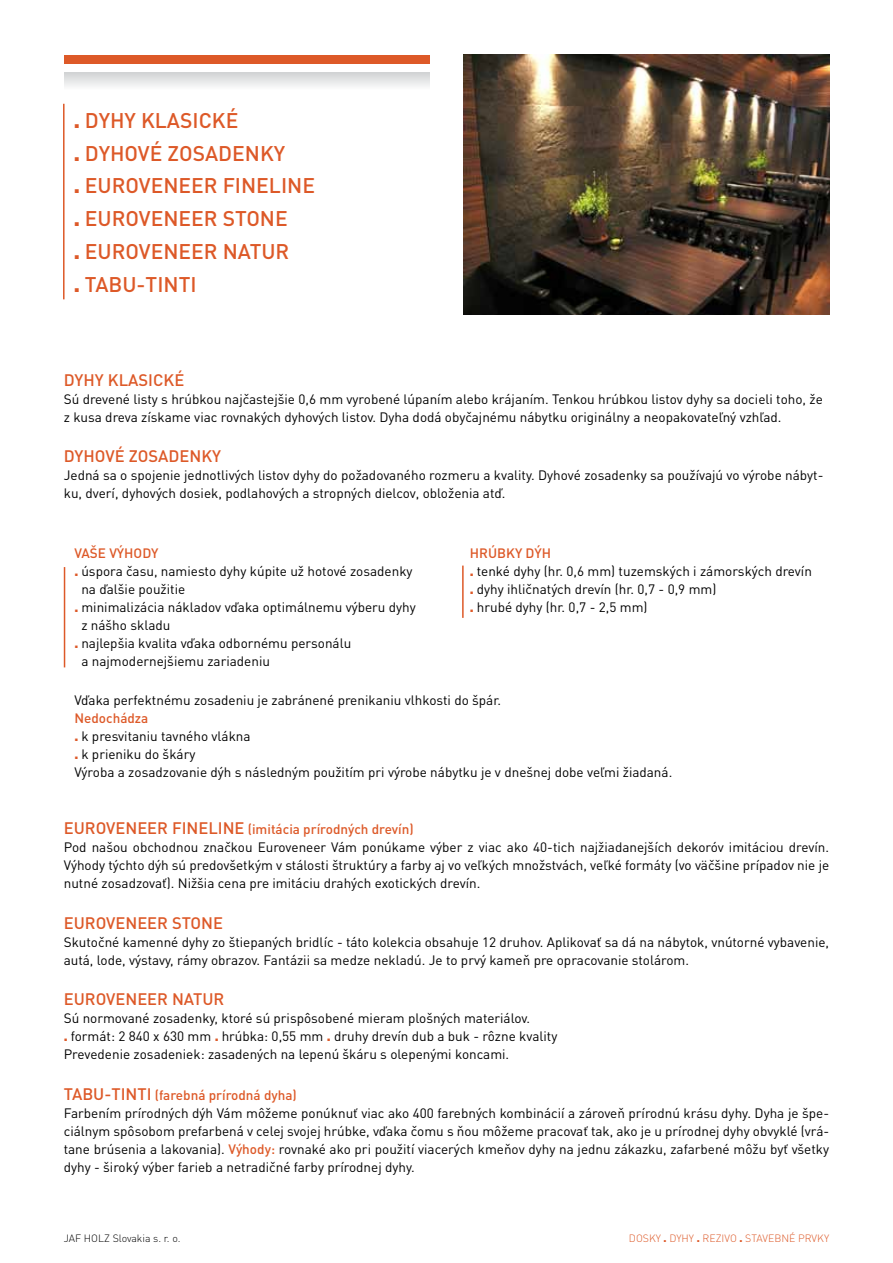
<style>
.page{position:relative;width:893px;height:1263px;background:#fff}
.page>*{position:absolute;margin:0;border:0;box-sizing:border-box;transform-origin:0 0}
.t1{font:500 21px/33px "DIN Pro";color:#dd5928}
.t2{font:500 16.5px "DIN Pro";color:#dd5928}
.t3{font:13.5px/18px "DIN Pro";color:#000}
.t4{font:500 13.5px "DIN Pro";color:#dd5928}
.t5{font:300 10.5px "DIN Pro";color:#dd5928}
.t6{font:300 10.5px "DIN Pro";color:#000}
.s1{font-weight:900}
.s2{font-weight:900;color:#dd5928}
.s3{font-weight:500;color:#dd5928}
.s4{font-weight:500;font-size:16.5px;color:#dd5928}
</style>
<div class="page">
<svg style="left:64px;top:72px;width:365px;height:14px"></svg>
<div style="left:64px;top:55px;width:365px;height:9px;background:#dd5928"></div>
<hr style="left:63px;top:104px;width:2px;height:195px;background:#dd5928">
<hr style="left:64px;top:567px;width:1px;height:100px;background:#dd5928">
<hr style="left:462px;top:566px;width:2px;height:52px;background:#dd5928">
<img style="left:463px;top:55px;width:366px;height:259px">
<h1 class="t1" style="left:74px;top:103px;width:243px"><span class="s1">.</span> DYHY KLASICKÉ<br><span class="s1">.</span> DYHOVÉ ZOSADENKY<br><span class="s1">.</span> EUROVENEER FINELINE <span class="s1">.</span> EUROVENEER STONE<br><span class="s1">.</span> EUROVENEER NATUR<br><span class="s1">.</span> TABU-TINTI</h1>
<p class="t2" style="left:64px;top:369px;width:122px">DYHY KLASICKÉ</p>
<p class="t3" style="left:64px;top:389px;width:760px">Sú drevené listy s hrúbkou najčastejšie 0,6 mm vyrobené lúpaním alebo krájaním. Tenkou hrúbkou listov dyhy sa docieli toho, že z kusa dreva získame viac rovnakých dyhových listov. Dyha dodá obyčajnému nábytku originálny a neopakovateľný vzhľad.</p>
<p class="t2" style="left:64px;top:445px;width:159px">DYHOVÉ ZOSADENKY</p>
<p class="t3" style="left:64px;top:466px;width:761px">Jedná sa o spojenie jednotlivých listov dyhy do požadovaného rozmeru a kvality. Dyhové zosadenky sa používajú vo výrobe nábyt&shy;ku, dverí, dyhových dosiek, podlahových a stropných dielcov, obloženia atď.</p>
<p class="t4" style="left:74px;top:544px;width:86px">VAŠE VÝHODY</p>
<p class="t3" style="left:74px;top:561px;width:340px"><span class="s2">.</span> úspora času, namiesto dyhy kúpite už hotové zosadenky</p>
<p class="t3" style="left:81px;top:579px;width:105px">na ďalšie použitie</p>
<p class="t3" style="left:74px;top:597px;width:343px"><span class="s2">.</span> minimalizácia nákladov vďaka optimálnemu výberu dyhy</p>
<p class="t3" style="left:81px;top:615px;width:91px">z nášho skladu</p>
<p class="t3" style="left:74px;top:633px;width:278px"><span class="s2">.</span> najlepšia kvalita vďaka odbornému personálu</p>
<p class="t3" style="left:81px;top:651px;width:190px">a najmodernejšiemu zariadeniu</p>
<p class="t3" style="left:470px;top:543px;width:344px"><span class="s3">HRÚBKY DÝH<br></span><span class="s2">.</span> tenké dyhy (hr. 0,6 mm) tuzemských i zámorských drevín <span class="s2">.</span> dyhy ihličnatých drevín (hr. 0,7 - 0,9 mm)<br><span class="s2">.</span> hrubé dyhy (hr. 0,7 - 2,5 mm)</p>
<p class="t3" style="left:74px;top:690px;width:428px">Vďaka perfektnému zosadeniu je zabránené prenikaniu vlhkosti do špár.</p>
<p class="t3" style="left:74px;top:708px;width:599px"><span class="s3">Nedochádza<br></span><span class="s2">.</span> k presvitaniu tavného vlákna<br><span class="s2">.</span> k prieniku do škáry<br>Výroba a zosadzovanie dýh s následným použitím pri výrobe nábytku je v dnešnej dobe veľmi žiadaná.</p>
<p class="t3" style="left:64px;top:820px;width:767px"><span class="s4">EUROVENEER FINELINE</span> <span class="s3">(imitácia prírodných drevín)<br></span>Pod našou obchodnou značkou Euroveneer Vám ponúkame výber z viac ako 40-tich najžiadanejších dekoróv imitáciou drevín.<br>Výhody týchto dýh sú predovšetkým v stálosti štruktúry a farby aj vo veľkých množstvách, veľké formáty (vo väčšine prípadov nie je nutné zosadzovať). Nižšia cena pre imitáciu drahých exotických drevín.</p>
<p class="t2" style="left:64px;top:912px;width:161px">EUROVENEER STONE</p>
<p class="t3" style="left:64px;top:932px;width:767px">Skutočné kamenné dyhy zo štiepaných bridlíc - táto kolekcia obsahuje 12 druhov. Aplikovať sa dá na nábytok, vnútorné vybavenie, autá, lode, výstavy, rámy obrazov. Fantázii sa medze nekladú. Je to prvý kameň pre opracovanie stolárom.</p>
<p class="t2" style="left:64px;top:988px;width:162px">EUROVENEER NATUR</p>
<p class="t3" style="left:64px;top:1009px;width:495px">Sú normované zosadenky, ktoré sú prispôsobené mieram plošných materiálov.<br><span class="s2">.</span> formát: 2 840 x 630 mm <span class="s2">.</span> hrúbka: 0,55 mm <span class="s2">.</span> druhy drevín dub a buk - rôzne kvality<br>Prevedenie zosadeniek: zasadených na lepenú škáru s olepenými koncami.</p>
<p class="t3" style="left:64px;top:1085px;width:767px"><span class="s4">TABU-TINTI</span> <span class="s3">(farebná prírodná dyha)<br></span>Farbením prírodných dýh Vám môžeme ponúknuť viac ako 400 farebných kombinácií a zároveň prírodnú krásu dyhy. Dyha je špe&shy;ciálnym spôsobom prefarbená v celej svojej hrúbke, vďaka čomu s ňou môžeme pracovať tak, ako je u prírodnej dyhy obvyklé (vrá&shy;tane brúsenia a lakovania). <span class="s3">Výhody:</span> rovnaké ako pri použití viacerých kmeňov dyhy na jednu zákazku, zafarbené môžu byť všetky dyhy - široký výber farieb a netradičné farby prírodnej dyhy.</p>
<p class="t6" style="left:64px;top:1231px;width:118px">JAF HOLZ Slovakia s. r. o.</p>
<p class="t5" style="left:629px;top:1231px;width:202px">DOSKY <span class="s1">.</span> DYHY <span class="s1">.</span> REZIVO <span class="s1">.</span> STAVEBNÉ PRVKY</p>
</div>
